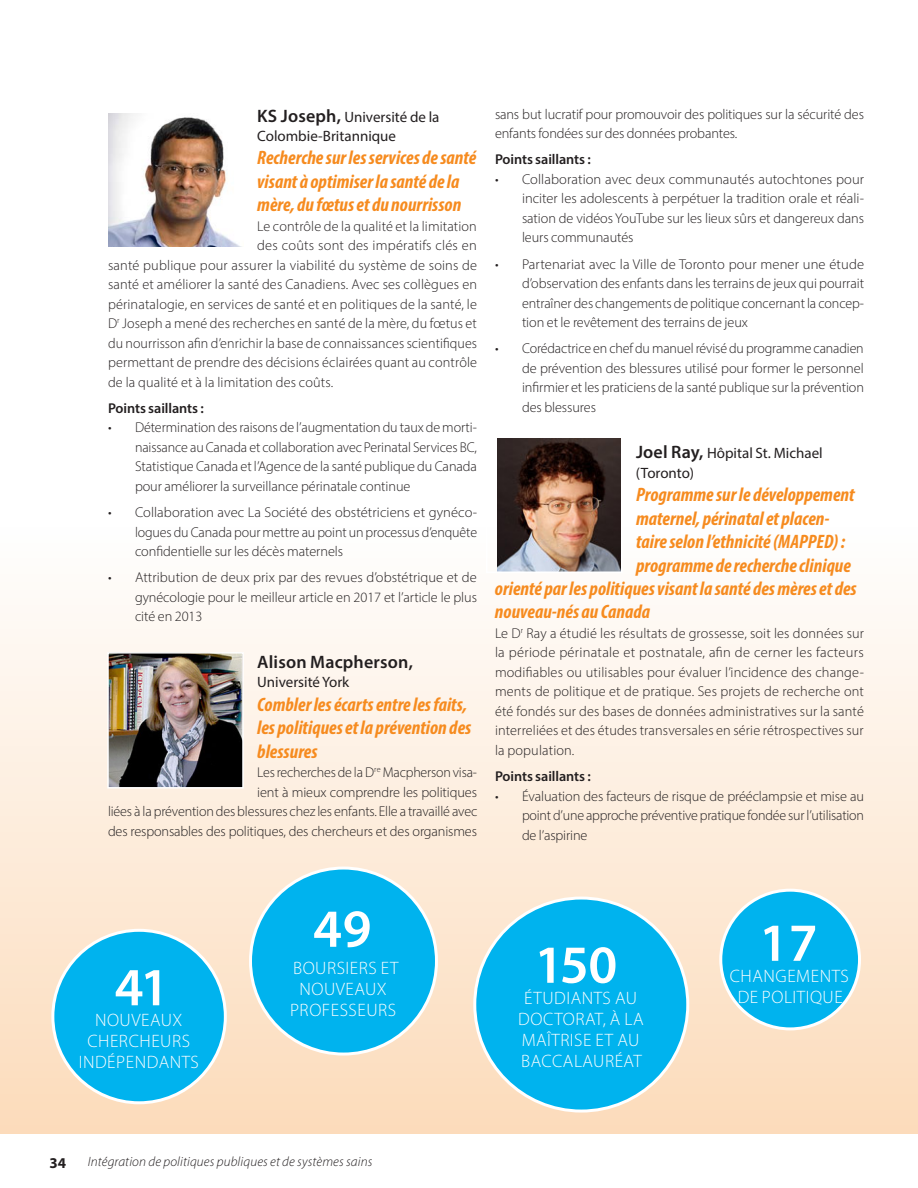
<style>
.page{position:relative;width:918px;height:1188px;background:#fff}
.page>*{position:absolute;margin:0;border:0;box-sizing:border-box;transform-origin:0 0}
.Map_text_box{font:600 54px "Myriad Pro";letter-spacing:-.01em;color:#fff}
.contributor_name{font:italic 700 condensed 19.5px/23.4px "Myriad Pro";color:#f68b1f}
.Map_text_box-2{font:300 18px/21px "Myriad Pro";letter-spacing:.03em;color:#fff;text-align:center}
.contributor_name-2{font:600 18px "Myriad Pro";letter-spacing:.01em;color:#231f20}
.contributor_name-3{font:15px/19.5px "Myriad Pro";color:#231f20}
.t1{font:700 15px "Myriad Pro";color:#231f20}
.body_text{font:300 14.25px/19.5px "Myriad Pro";letter-spacing:-.005em;color:#231f20;text-align:justify}
.body_text-2{font:600 14.25px "Myriad Pro";letter-spacing:-.005em;color:#231f20}
.body_text-3{font:300 14.25px "Myriad Pro";letter-spacing:.015em;color:#231f20}
.t2{font:italic 300 13.5px "Myriad Pro";letter-spacing:.01em;color:#231f20}
.s1{font-weight:600;font-size:18px}
</style>
<div class="page">
<div style="left:0;top:324px;width:918px;height:810px;background:linear-gradient(to bottom,#fff,#fcdec0)"></div>
<img style="left:110px;top:655px;width:131px;height:131px">
<div style="left:107px;top:652px;width:137px;height:137px;border:2px solid #fff"></div>
<img style="left:497px;top:439px;width:122px;height:131px">
<div style="left:486px;top:436px;width:136px;height:137px;border:2px solid #fff"></div>
<div style="left:53px;top:930px;width:172px;height:173px;background:#00b3ee;border-radius:50%"></div>
<div style="left:250px;top:868px;width:186px;height:186px;background:#00b3ee;border-radius:50%"></div>
<div style="left:475px;top:898px;width:213px;height:213px;background:#00b3ee;border-radius:50%"></div>
<div style="left:721px;top:890px;width:139px;height:139px;background:#00b3ee;border-radius:50%"></div>
<div style="left:719px;top:889px;width:142px;height:141px;border:3px solid #fff;border-radius:50%"></div>
<img style="left:109px;top:113px;width:133px;height:134px">
<p class="contributor_name-3" style="left:257px;top:106px;width:184px"><span class="s1">KS Joseph,</span> Université de la<br>Colombie-Britannique</p>
<p class="contributor_name" style="left:257px;top:146px;width:221px">Recherche sur les services de santé visant à optimiser la santé de la mère, du fœtus et du nourrisson</p>
<p class="body_text" style="left:257px;top:216px;width:221px">Le contrôle de la qualité et la limitation</p>
<p class="body_text-3" style="left:257px;top:237px;width:221px">des coûts sont des impératifs clés en</p>
<p class="body_text" style="left:108px;top:255px;width:371px">santé publique pour assurer la viabilité du système de soins de</p>
<p class="body_text" style="left:108px;top:275px;width:371px">santé et améliorer la santé des Canadiens. Avec ses collègues en</p>
<p class="body_text" style="left:108px;top:294px;width:370px">périnatalogie, en services de santé et en politiques de la santé, le</p>
<p class="body_text" style="left:108px;top:314px;width:370px">D<sup>r</sup> Joseph a mené des recherches en santé de la mère, du fœtus et</p>
<p class="body_text" style="left:108px;top:333px;width:371px">du nourrisson afin d’enrichir la base de connaissances scientifiques</p>
<p class="body_text" style="left:108px;top:353px;width:371px">permettant de prendre des décisions éclairées quant au contrôle</p>
<p class="body_text" style="left:108px;top:372px;width:227px">de la qualité et à la limitation des coûts.</p>
<p class="body_text-2" style="left:108px;top:399px;width:97px">Points saillants :</p>
<p class="body_text" style="left:135px;top:418px;width:344px;text-indent:-27px">• Détermination des raisons de l’augmentation du taux de morti&shy;naissance au Canada et collaboration avec Perinatal Services BC, Statistique Canada et l’Agence de la santé publique du Canada pour améliorer la surveillance périnatale continue</p>
<p class="body_text" style="left:135px;top:503px;width:344px;text-indent:-27px">• Collaboration avec La Société des obstétriciens et gynéco&shy;logues du Canada pour mettre au point un processus d’enquête confidentielle sur les décès maternels</p>
<p class="body_text" style="left:135px;top:568px;width:344px;text-indent:-27px">• Attribution de deux prix par des revues d’obstétrique et de gynécologie pour le meilleur article en 2017 et l’article le plus cité en 2013</p>
<p class="contributor_name-2" style="left:257px;top:650px;width:157px">Alison Macpherson,</p>
<p class="contributor_name-3" style="left:257px;top:672px;width:94px">Université York</p>
<p class="contributor_name" style="left:257px;top:692px;width:216px">Combler les écarts entre les faits, les politiques et la prévention des blessures</p>
<p class="body_text" style="left:108px;top:763px;width:371px;text-align:right">Les recherches de la D<sup>re</sup> Macpherson visa-<br>ient à mieux comprendre les politiques<br>liées à la prévention des blessures chez les enfants. Elle a travaillé avec des responsables des politiques, des chercheurs et des organismes</p>
<p class="body_text" style="left:495px;top:104px;width:370px">sans but lucratif pour promouvoir des politiques sur la sécurité des enfants fondées sur des données probantes.</p>
<p class="body_text-2" style="left:495px;top:151px;width:97px">Points saillants :</p>
<p class="body_text" style="left:522px;top:169px;width:344px;text-indent:-27px">• Collaboration avec deux communautés autochtones pour inciter les adolescents à perpétuer la tradition orale et réali&shy;sation de vidéos YouTube sur les lieux sûrs et dangereux dans leurs communautés</p>
<p class="body_text" style="left:522px;top:254px;width:344px;text-indent:-27px">• Partenariat avec la Ville de Toronto pour mener une étude d’observation des enfants dans les terrains de jeux qui pourrait entraîner des changements de politique concernant la concep&shy;tion et le revêtement des terrains de jeux</p>
<p class="body_text" style="left:522px;top:339px;width:344px;text-indent:-27px">• Corédactrice en chef du manuel révisé du programme canadien de prévention des blessures utilisé pour former le personnel infirmier et les praticiens de la santé publique sur la prévention des blessures</p>
<p class="contributor_name-3" style="left:636px;top:443px;width:188px"><span class="s1">Joel Ray,</span> Hôpital St. Michael (Toronto)</p>
<p class="contributor_name" style="left:636px;top:483px;width:220px">Programme sur le développement</p>
<p class="contributor_name" style="left:636px;top:506px;width:195px">maternel, périnatal et placen-</p>
<p class="contributor_name" style="left:636px;top:530px;width:211px">taire selon l’ethnicité (MAPPED) :</p>
<p class="contributor_name" style="left:636px;top:553px;width:217px">programme de recherche clinique</p>
<p class="contributor_name" style="left:495px;top:576px;width:363px">orienté par les politiques visant la santé des mères et des</p>
<p class="contributor_name" style="left:495px;top:600px;width:157px">nouveau-nés au Canada</p>
<p class="body_text" style="left:495px;top:623px;width:371px">Le D<sup>r</sup> Ray a étudié les résultats de grossesse, soit les données sur la période périnatale et postnatale, afin de cerner les facteurs modifiables ou utilisables pour évaluer l’incidence des change&shy;ments de politique et de pratique. Ses projets de recherche ont été fondés sur des bases de données administratives sur la santé interreliées et des études transversales en série rétrospectives sur la population.</p>
<p class="body_text-2" style="left:495px;top:767px;width:97px">Points saillants :</p>
<p class="body_text" style="left:522px;top:786px;width:344px;text-indent:-27px">• Évaluation des facteurs de risque de prééclampsie et mise au point d’une approche préventive pratique fondée sur l’utilisation de l’aspirine</p>
<p class="Map_text_box" style="left:115px;top:953px;width:56px">41</p>
<p class="Map_text_box-2" style="left:79px;top:1010px;width:122px">NOUVEAUX<br>CHERCHEURS<br>INDÉPENDANTS</p>
<p class="Map_text_box" style="left:313px;top:894px;width:60px">49</p>
<p class="Map_text_box-2" style="left:290px;top:957px;width:110px">BOURSIERS ET<br>NOUVEAUX<br>PROFESSEURS</p>
<p class="Map_text_box" style="left:534px;top:930px;width:84px">150</p>
<p class="Map_text_box-2" style="left:518px;top:987px;width:127px">ÉTUDIANTS AU<br>DOCTORAT, À LA<br>MAÎTRISE ET AU<br>BACCALAURÉAT</p>
<p class="Map_text_box" style="left:759px;top:908px;width:60px">17</p>
<p class="Map_text_box-2" style="left:730px;top:965px;width:121px">CHANGEMENTS<br>DE POLITIQUE</p>
<p class="t1" style="left:50px;top:1153px;width:18px">34</p>
<p class="t2" style="left:88px;top:1154px;width:286px">Intégration de politiques publiques et de systèmes sains</p>
</div>
